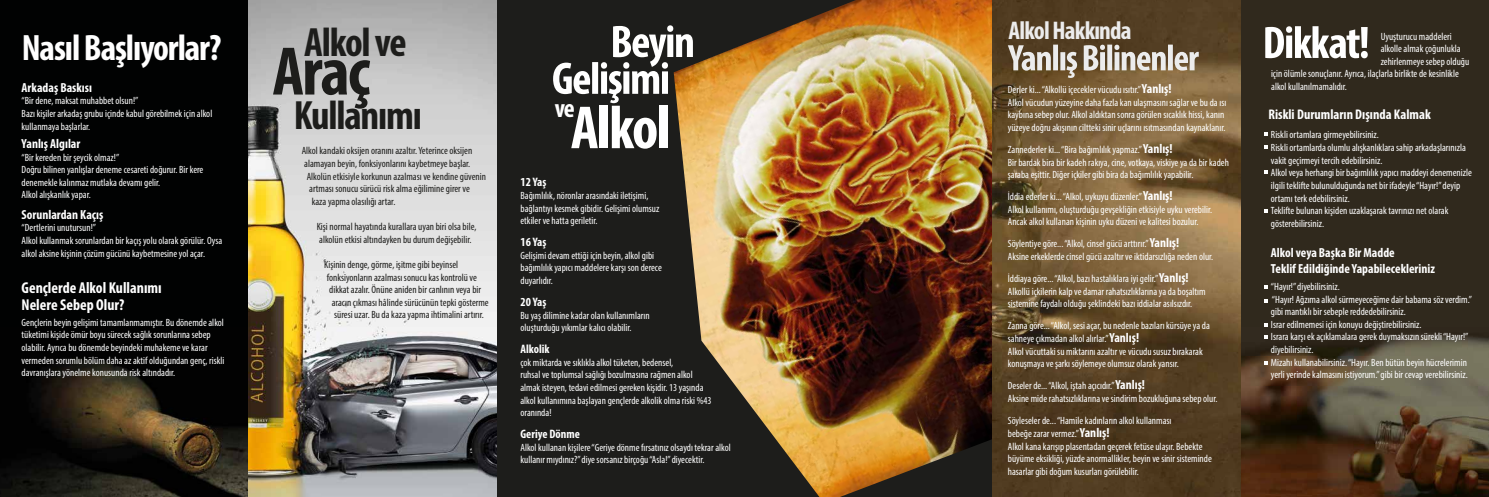
<style>
.page{position:relative;width:1489px;height:497px;background:#fff}
.page>*{position:absolute;margin:0;border:0;box-sizing:border-box;transform-origin:0 0}
.t1{font:700 condensed 69.12px "Myriad Pro";color:#1d1d1b}
.t2{font:700 condensed 61.25px "Myriad Pro";letter-spacing:-.03em;color:#fff}
.t3{font:700 condensed 40.95px "Myriad Pro";letter-spacing:-.03em;color:#1d1d1b}
.t4{font:700 condensed 36.75px "Myriad Pro";letter-spacing:-.03em;color:#fff}
.t5{font:700 condensed 26.16px "Myriad Pro";color:#fff}
.t6{font:700 condensed 25.55px "Myriad Pro";letter-spacing:-.03em;color:#ececec}
.t7{font:700 condensed 15.75px/16.6px "Myriad Pro";color:#fff}
.t8{font:700 condensed 14px "Myriad Pro";color:#fff}
.t9{font:700 condensed 13.12px/15.8px "Myriad Pro";color:#fff}
.t10{font:700 condensed 12.25px "Myriad Pro";color:#fff}
.t11{font:condensed 10.5px/12.6px "Myriad Pro";color:#fff}
.t12{font:condensed 10.5px/12.6px "Myriad Pro";color:#1d1d1b}
.s1{font-weight:700;font-size:13.12px}
</style>
<div class="page">
<div style="left:0;top:0;width:248px;height:340px;background:#010202"></div>
<img style="left:0;top:340px;width:248px;height:156px">
<div style="left:496px;top:0;width:496px;height:496px;background:#1d1d1b"></div>
<img style="left:676px;top:0;width:564px;height:496px">
<svg style="left:553px;top:25px;width:140px;height:78px"></svg>
<div style="left:1240px;top:0;width:248px;height:496px;background:#30291d"></div>
<img style="left:1240px;top:327px;width:248px;height:169px">
<svg style="left:1265px;top:26px;width:102px;height:32px"></svg>
<svg style="left:1264px;top:132px;width:3px;height:4px"></svg>
<svg style="left:1264px;top:145px;width:3px;height:4px"></svg>
<svg style="left:1264px;top:170px;width:3px;height:4px"></svg>
<svg style="left:1264px;top:323px;width:3px;height:4px"></svg>
<svg style="left:1264px;top:335px;width:3px;height:4px"></svg>
<svg style="left:1264px;top:360px;width:3px;height:4px"></svg>
<img style="left:248px;top:0;width:248px;height:496px">
<svg style="left:1007px;top:45px;width:191px;height:33px;background:#988975"></svg>
<h3 class="t4" style="left:22px;top:24px;width:201px">NasılBaşlıyorlar?</h3>
<p class="t9" style="left:22px;top:79px;width:72px">Arkadaş Baskısı</p>
<p class="t11" style="left:22px;top:94px;width:192px">“Bir dene, maksat muhabbet olsun!”<br>Bazı kişiler arkadaş grubu içinde kabul görebilmek için alkol kullanmaya başlarlar.</p>
<p class="t9" style="left:22px;top:135px;width:60px">Yanlış Algılar</p>
<p class="t11" style="left:22px;top:150px;width:183px">“Bir kereden bir şeycik olmaz!”<br>Doğru bilinen yanlışlar deneme cesareti doğurur. Bir kere denemekle kalınmaz mutlaka devamı gelir.<br>Alkol alışkanlık yapar.</p>
<p class="t9" style="left:22px;top:206px;width:83px">Sorunlardan Kaçış</p>
<p class="t11" style="left:22px;top:221px;width:202px">“Dertlerini unutursun!”<br>Alkol kullanmak sorunlardan bir kaçış yolu olarak görülür. Oysa alkol aksine kişinin çözüm gücünü kaybetmesine yol açar.</p>
<h3 class="t7" style="left:22px;top:279px;width:142px">Gençlerde Alkol Kullanımı<br>Nelere Sebep Olur?</h3>
<p class="t11" style="left:22px;top:315px;width:204px">Gençlerin beyin gelişimi tamamlanmamıştır. Bu dönemde alkol tüketimi kişide ömür boyu sürecek sağlık sorunlarına sebep olabilir. Ayrıca bu dönemde beyindeki muhakeme ve karar vermeden sorumlu bölüm daha az aktif olduğundan genç, riskli davranışlara yönelme konusunda risk altındadır.</p>
<h3 class="t3" style="left:304px;top:17px;width:104px">Alkolve</h3>
<h1 class="t1" style="left:272px;top:28px;width:99px">Araç</h1>
<h3 class="t3" style="left:294px;top:90px;width:130px">Kullanımı</h3>
<p class="t12" style="left:302px;top:144px;width:172px">Alkol kandaki oksijen oranını azaltır.Yeterince oksijen</p>
<p class="t12" style="left:304px;top:157px;width:167px">alamayan beyin, fonksiyonlarını kaybetmeye başlar.</p>
<p class="t12" style="left:307px;top:169px;width:181px">Alkolün etkisiyle korkunun azalması ve kendine güvenin</p>
<p class="t12" style="left:309px;top:182px;width:162px">artması sonucu sürücü risk alma eğilimine girer ve</p>
<p class="t12" style="left:312px;top:194px;width:85px">kaza yapma olasılığı artar.</p>
<p class="t12" style="left:317px;top:220px;width:161px">Kişi normal hayatında kurallara uyan biri olsa bile, alkolün etkisi altındayken bu durum değişebilir.</p>
<p class="t12" style="left:324px;top:257px;width:135px">Kişinin denge, görme, işitme gibi beyinsel</p>
<p class="t12" style="left:327px;top:270px;width:152px">fonksiyonların azalması sonucu kas kontrolü ve</p>
<p class="t12" style="left:329px;top:283px;width:153px">dikkat azalır. Önüne aniden bir canlının veya bir</p>
<p class="t12" style="left:332px;top:295px;width:158px">aracın çıkması hâlinde sürücünün tepki gösterme</p>
<p class="t12" style="left:334px;top:308px;width:151px">süresi uzar. Bu da kaza yapma ihtimalini artırır.</p>
<h3 class="t5" style="left:554px;top:92px;width:22px">ve</h3>
<h2 class="t2" style="left:570px;top:89px;width:101px">Alkol</h2>
<p class="t10" style="left:520px;top:174px;width:27px">12Yaş</p>
<p class="t11" style="left:520px;top:189px;width:140px">Bağımlılık, nöronlar arasındaki iletişimi, bağlantıyı kesmek gibidir. Gelişimi olumsuz etkiler ve hatta geriletir.</p>
<p class="t10" style="left:520px;top:234px;width:27px">16Yaş</p>
<p class="t11" style="left:520px;top:248px;width:143px">Gelişimi devam ettiği için beyin, alkol gibi bağımlılık yapıcı maddelere karşı son derece duyarlıdır.</p>
<p class="t10" style="left:520px;top:294px;width:27px">20Yaş</p>
<p class="t11" style="left:520px;top:308px;width:131px">Bu yaş dilimine kadar olan kullanımların oluşturduğu yıkımlar kalıcı olabilir.</p>
<p class="t10" style="left:520px;top:341px;width:31px">Alkolik</p>
<p class="t11" style="left:520px;top:355px;width:192px">çok miktarda ve sıklıkla alkol tüketen, bedensel,<br>ruhsal ve toplumsal sağlığı bozulmasına rağmen alkol almak isteyen, tedavi edilmesi gereken kişidir. 13 yaşında alkol kullanımına başlayan gençlerde alkolik olma riski %43 oranında!</p>
<p class="t10" style="left:520px;top:426px;width:61px">Geriye Dönme</p>
<p class="t11" style="left:520px;top:440px;width:212px">Alkol kullanan kişilere“Geriye dönme fırsatınız olsaydı tekrar alkol kullanır mıydınız?” diye sorsanız birçoğu “Asla!” diyecektir.</p>
<h3 class="t6" style="left:1008px;top:14px;width:125px">Alkol Hakkında</h3>
<p class="t11" style="left:1007px;top:83px;width:220px">Derler ki... “Alkollü içecekler vücudu ısıtır.”<span class="s1">Yanlış!<br></span>Alkol vücudun yüzeyine daha fazla kan ulaşmasını sağlar ve bu da ısı kaybına sebep olur. Alkol aldıktan sonra görülen sıcaklık hissi, kanın yüzeye doğru akışının ciltteki sinir uçlarını ısıtmasından kaynaklanır.</p>
<p class="t11" style="left:1007px;top:143px;width:223px">Zannederler ki...“Bira bağımlılık yapmaz.”<span class="s1">Yanlış!<br></span>Bir bardak bira bir kadeh rakıya, cine, votkaya, viskiye ya da bir kadeh şaraba eşittir. Diğer içkiler gibi bira da bağımlılık yapabilir.</p>
<p class="t11" style="left:1007px;top:190px;width:206px">İddia ederler ki... “Alkol, uykuyu düzenler.”<span class="s1">Yanlış!<br></span>Alkol kullanımı, oluşturduğu gevşekliğin etkisiyle uyku verebilir.<br>Ancak alkol kullanan kişinin uyku düzeni ve kalitesi bozulur.</p>
<p class="t11" style="left:1007px;top:237px;width:207px">Söylentiye göre...“Alkol, cinsel gücü arttırır.”<span class="s1">Yanlış!<br></span>Aksine erkeklerde cinsel gücü azaltır ve iktidarsızlığa neden olur.</p>
<p class="t11" style="left:1007px;top:271px;width:199px">İddiaya göre...“Alkol, bazı hastalıklara iyi gelir.”<span class="s1">Yanlış!<br></span>Alkollü içkilerin kalp ve damar rahatsızlıklarına ya da boşaltım sistemine faydalı olduğu şeklindeki bazı iddialar asılsızdır.</p>
<p class="t11" style="left:1007px;top:318px;width:204px">Zanna göre... “Alkol, sesi açar, bu nedenle bazıları kürsüye ya da sahneye çıkmadan alkol alırlar.”<span class="s1">Yanlış!<br></span>Alkol vücuttaki su miktarını azaltır ve vücudu susuz bırakarak konuşmaya ve şarkı söylemeye olumsuz olarak yansır.</p>
<p class="t11" style="left:1007px;top:379px;width:211px">Deseler de...“Alkol, iştah açıcıdır.”<span class="s1">Yanlış!<br></span>Aksine mide rahatsızlıklarına ve sindirim bozukluğuna sebep olur.</p>
<p class="t11" style="left:1007px;top:413px;width:205px">Söyleseler de...“Hamile kadınların alkol kullanması<br>bebeğe zarar vermez.”<span class="s1">Yanlış!<br></span>Alkol kana karışıp plasentadan geçerek fetüse ulaşır. Bebekte büyüme eksikliği, yüzde anormallikler, beyin ve sinir sisteminde hasarlar gibi doğum kusurları görülebilir.</p>
<p class="t11" style="left:1380px;top:30px;width:73px">Uyuşturucu maddeleri</p>
<p class="t11" style="left:1380px;top:42px;width:81px">alkolle almak çoğunlukla</p>
<p class="t11" style="left:1380px;top:55px;width:90px">zehirlenmeye sebep olduğu</p>
<p class="t11" style="left:1270px;top:67px;width:189px">için ölümle sonuçlanır. Ayrıca, ilaçlarla birlikte de kesinlikle</p>
<p class="t11" style="left:1271px;top:80px;width:77px">alkol kullanılmamalıdır.</p>
<h3 class="t8" style="left:1268px;top:105px;width:164px">Riskli Durumların Dışında Kalmak</h3>
<p class="t11" style="left:1270px;top:128px;width:202px">Riskli ortamlara girmeyebilirsiniz.<br>Riskli ortamlarda olumlu alışkanlıklara sahip arkadaşlarınızla vakit geçirmeyi tercih edebilirsiniz.<br>Alkol veya herhangi bir bağımlılık yapıcı maddeyi denemenizle ilgili teklifte bulunulduğunda net bir ifadeyle“Hayır!” deyip ortamı terk edebilirsiniz.<br>Teklifte bulunan kişiden uzaklaşarak tavrınızı net olarak gösterebilirsiniz.</p>
<p class="t9" style="left:1270px;top:244px;width:165px">Alkol veya Başka Bir Madde<br>Teklif EdildiğindeYapabilecekleriniz</p>
<p class="t11" style="left:1270px;top:280px;width:203px">“Hayır!” diyebilirsiniz.<br>“Hayır! Ağzıma alkol sürmeyeceğime dair babama söz verdim.” gibi mantıklı bir sebeple reddedebilirsiniz.<br>Israr edilmemesi için konuyu değiştirebilirsiniz.<br>Israra karşı ek açıklamalara gerek duymaksızın sürekli“Hayır!” diyebilirsiniz.<br>Mizahı kullanabilirsiniz.“Hayır. Ben bütün beyin hücrelerimin yerli yerinde kalmasını istiyorum.” gibi bir cevap verebilirsiniz.</p>
</div>
